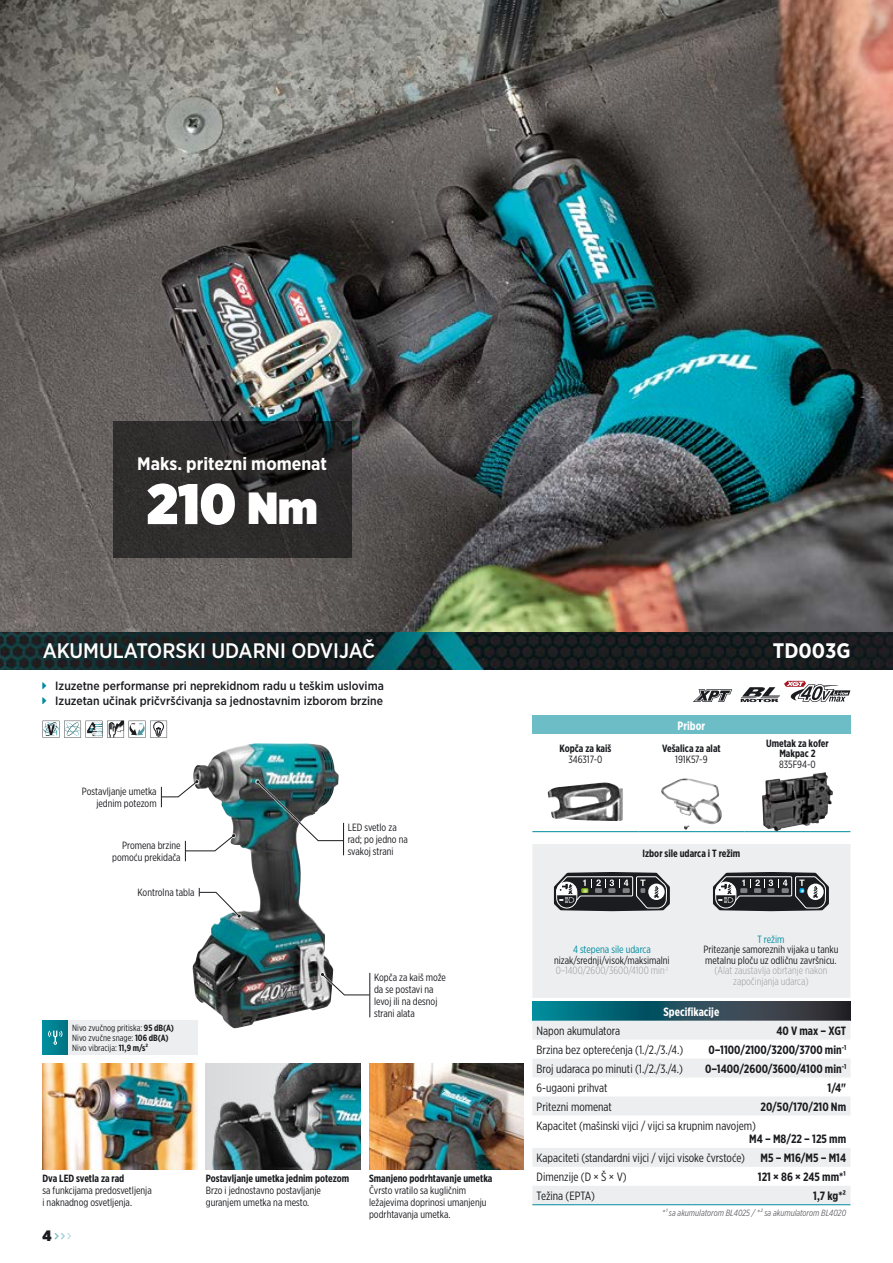
<style>
.page{position:relative;width:893px;height:1263px;background:#fff}
.page>*{position:absolute;margin:0;border:0;box-sizing:border-box;transform-origin:0 0}
.t1{font:900 57px "Gotham Narrow";color:#fff}
.t2{font:500 21px "Gotham Narrow";color:#fff}
.t3{font:700 21px "Gotham Narrow";color:#fff}
.t4{font:700 18px "Gotham Narrow";color:#fff}
.t5{font:900 15px "Gotham Narrow";color:#1b1c20}
.t6{font:12px "Gotham X Narrow";color:#1b1c20}
.t7{font:700 12px "Gotham X Narrow";color:#1b1c20}
.t8{font:500 12px/15px "Gotham Narrow";color:#1b1c20}
.t9{font:700 12px "Gotham X Narrow";color:#fff}
.t10{font:10.5px/12px "Gotham X Narrow";color:#1b1c20}
.t11{font:700 10.5px/10.5px "Gotham X Narrow";color:#1b1c20;text-align:center}
.t12{font:300 10.5px/10.5px "Gotham X Narrow";color:#98989c;text-align:center}
.t13{font:10.5px "Gotham X Narrow";color:#008ba0}
.t14{font:9px/9.8px "Gotham X Narrow";color:#1b1c20}
.t15{font:italic 9px "Gotham X Narrow";color:#68676c}
.s1{font-size:45px}
.s2{font-weight:700}
.s3{font-weight:300;color:#98989c}
</style>
<div class="page">
<img style="left:206px;top:1063px;width:155px;height:106px">
<img style="left:0;top:631px;width:893px;height:39px">
<img style="left:0;top:0;width:892px;height:631px">
<img style="left:193px;top:743px;width:146px;height:285px">
<svg style="left:892px;top:0;width:1px;height:631px"></svg>
<img style="left:43px;top:1063px;width:154px;height:106px">
<img style="left:369px;top:1063px;width:155px;height:106px">
<svg style="left:113px;top:422px;width:238px;height:136px;background:#2b2929"></svg>
<svg style="left:43px;top:721px;width:124px;height:17px"></svg>
<svg style="left:320px;top:972px;width:50px;height:24px"></svg>
<svg style="left:321px;top:973px;width:49px;height:22px"></svg>
<div style="left:532px;top:715px;width:318px;height:19px;background:#6dbdc7"></div>
<hr style="left:532px;top:831px;width:106px;height:1px;background:#008ba0">
<hr style="left:638px;top:831px;width:106px;height:1px;background:#008ba0">
<hr style="left:744px;top:831px;width:106px;height:1px;background:#008ba0">
<img style="left:548px;top:783px;width:75px;height:38px">
<img style="left:661px;top:778px;width:61px;height:46px">
<img style="left:762px;top:772px;width:62px;height:54px">
<svg style="left:532px;top:1002px;width:318px;height:19px;background:#225662"></svg>
<svg style="left:532px;top:1021px;width:318px;height:183px;fill:#f4f4f5"></svg>
<hr style="left:532px;top:1204px;width:159px;height:1px;background:#008ba0">
<hr style="left:691px;top:1204px;width:159px;height:1px;background:#008ba0">
<svg style="left:693px;top:689px;width:39px;height:13px"></svg>
<svg style="left:741px;top:681px;width:109px;height:21px"></svg>
<svg style="left:256px;top:779px;width:87px;height:63px"></svg>
<img style="left:256px;top:780px;width:88px;height:61px">
<hr style="left:370px;top:973px;width:1px;height:44px;background:#1b1c20">
<hr style="left:343px;top:823px;width:1px;height:32px;background:#1b1c20">
<svg style="left:199px;top:917px;width:42px;height:1px"></svg>
<svg style="left:199px;top:888px;width:42px;height:29px"></svg>
<svg style="left:193px;top:779px;width:6px;height:19px"></svg>
<svg style="left:161px;top:780px;width:37px;height:27px"></svg>
<svg style="left:193px;top:833px;width:43px;height:19px"></svg>
<svg style="left:185px;top:834px;width:50px;height:27px"></svg>
<div style="left:532px;top:844px;width:318px;height:154px;background:#edeeef"></div>
<svg style="left:554px;top:872px;width:116px;height:39px;background:#555658"></svg>
<svg style="left:713px;top:872px;width:116px;height:39px;background:#555659"></svg>
<div style="left:43px;top:1020px;width:25px;height:34px;background:linear-gradient(to bottom,#008090,#008090)"></div>
<div style="left:68px;top:1020px;width:129px;height:34px;background:#edeeef"></div>
<svg style="left:48px;top:1030px;width:15px;height:15px"></svg>
<svg style="left:55px;top:1233px;width:16px;height:6px"></svg>
<h3 class="t4" style="left:137px;top:452px;width:191px">Maks. pritezni momenat</h3>
<h1 class="t1" style="left:147px;top:465px;width:172px">210 <span class="s1">Nm</span></h1>
<h2 class="t2" style="left:43px;top:637px;width:334px">AKUMULATORSKI UDARNI ODVIJAČ</h2>
<h2 class="t3" style="left:773px;top:637px;width:79px">TD003G</h2>
<p class="t8" style="left:55px;top:678px;width:330px">Izuzetne performanse pri neprekidnom radu u teškim uslovima<br>Izuzetan učinak pričvršćivanja sa jednostavnim izborom brzine</p>
<p class="t11" style="left:559px;top:743px;width:53px">Kopča za kaiš</p>
<p class="t10" style="left:568px;top:753px;width:36px">346317-0</p>
<p class="t9" style="left:678px;top:718px;width:29px">Pribor</p>
<p class="t11" style="left:662px;top:743px;width:60px">Vešalica za alat</p>
<p class="t10" style="left:675px;top:753px;width:34px">191K57-9</p>
<p class="t10" style="left:82px;top:785px;width:76px;text-align:right">Postavljanje umetka jednim potezom</p>
<p class="t10" style="left:112px;top:839px;width:70px;text-align:right">Promena brzine pomoću prekidača</p>
<p class="t11" style="left:642px;top:848px;width:99px">Izbor sile udarca i T režim</p>
<p class="t10" style="left:348px;top:821px;width:62px">LED svetlo za rad; po jedno na svakoj strani</p>
<p class="t10" style="left:138px;top:886px;width:58px">Kontrolna tabla</p>
<p class="t11" style="left:766px;top:738px;width:64px">Umetak za kofer<br>Makpac 2</p>
<p class="t10" style="left:779px;top:758px;width:38px">835F94-0</p>
<p class="t14" style="left:72px;top:1023px;width:103px">Nivo zvučnog pritiska: <span class="s2">95 dB(A)<br></span>Nivo zvučne snage: <span class="s2">106 dB(A)<br></span>Nivo vibracija: <span class="s2">11,9 m/s²</span></p>
<p class="t10" style="left:374px;top:971px;width:73px">Kopča za kaiš može da se postavi na levoj ili na desnoj strani alata</p>
<p class="t11" style="left:43px;top:1173px;width:83px">Dva LED svetla za rad</p>
<p class="t10" style="left:43px;top:1184px;width:111px">sa funkcijama predosvetljenja i naknadnog osvetljenja.</p>
<h3 class="t5" style="left:43px;top:1225px;width:11px">4</h3>
<p class="t11" style="left:206px;top:1173px;width:145px">Postavljanje umetka jednim potezom</p>
<p class="t10" style="left:206px;top:1184px;width:117px">Brzo i jednostavno postavljanje guranjem umetka na mesto.</p>
<p class="t11" style="left:369px;top:1173px;width:125px">Smanjeno podrhtavanje umetka</p>
<p class="t10" style="left:369px;top:1184px;width:119px">Čvrsto vratilo sa kugličnim ležajevima doprinosi umanjenju podrhtavanja umetka.</p>
<p class="t13" style="left:573px;top:943px;width:79px">4 stepena sile udarca</p>
<p class="t10" style="left:554px;top:955px;width:117px;line-height:10.5px">nizak/srednji/visok/maksimalni<br><span class="s3">0–1400/2600/3600/4100 min</span><sup>-1</sup></p>
<p class="t13" style="left:757px;top:933px;width:29px">T režim</p>
<p class="t10" style="left:703px;top:944px;width:137px;line-height:10.5px">Pritezanje samoreznih vijaka u tanku metalnu ploču uz odličnu završnicu.</p>
<p class="t12" style="left:714px;top:965px;width:115px">(Alat zaustavlja obrtanje nakon započinjanja udarca)</p>
<p class="t9" style="left:663px;top:1004px;width:57px">Specifikacije</p>
<p class="t6" style="left:537px;top:1023px;width:85px">Napon akumulatora</p>
<p class="t7" style="left:776px;top:1023px;width:71px">40 V max – XGT</p>
<p class="t6" style="left:537px;top:1042px;width:148px">Brzina bez opterećenja (1./2./3./4.)</p>
<p class="t7" style="left:709px;top:1042px;width:139px">0–1100/2100/3200/3700 min<sup>-1</sup></p>
<p class="t6" style="left:537px;top:1061px;width:148px">Broj udaraca po minuti (1./2./3./4.)</p>
<p class="t7" style="left:705px;top:1061px;width:142px">0–1400/2600/3600/4100 min<sup>-1</sup></p>
<p class="t6" style="left:537px;top:1080px;width:72px">6-ugaoni prihvat</p>
<p class="t7" style="left:827px;top:1080px;width:20px">1/4"</p>
<p class="t6" style="left:537px;top:1099px;width:77px">Pritezni momenat</p>
<p class="t7" style="left:761px;top:1099px;width:87px">20/50/170/210 Nm</p>
<p class="t6" style="left:537px;top:1118px;width:221px">Kapacitet (mašinski vijci / vijci sa krupnim navojem)</p>
<p class="t7" style="left:749px;top:1131px;width:98px">M4 – M8/22 – 125 mm</p>
<p class="t6" style="left:537px;top:1151px;width:210px">Kapaciteti (standardni vijci / vijci visoke čvrstoće)</p>
<p class="t7" style="left:760px;top:1150px;width:87px">M5 – M16/M5 – M14</p>
<p class="t6" style="left:537px;top:1170px;width:92px">Dimenzije (D × Š × V)</p>
<p class="t7" style="left:758px;top:1169px;width:90px">121 × 86 × 245 mm*¹</p>
<p class="t6" style="left:537px;top:1189px;width:60px">Težina (EPTA)</p>
<p class="t7" style="left:813px;top:1188px;width:35px">1,7 kg*²</p>
<p class="t15" style="left:662px;top:1208px;width:186px">*¹ sa akumulatorom BL4025 / *² sa akumulatorom BL4020</p>
</div>
